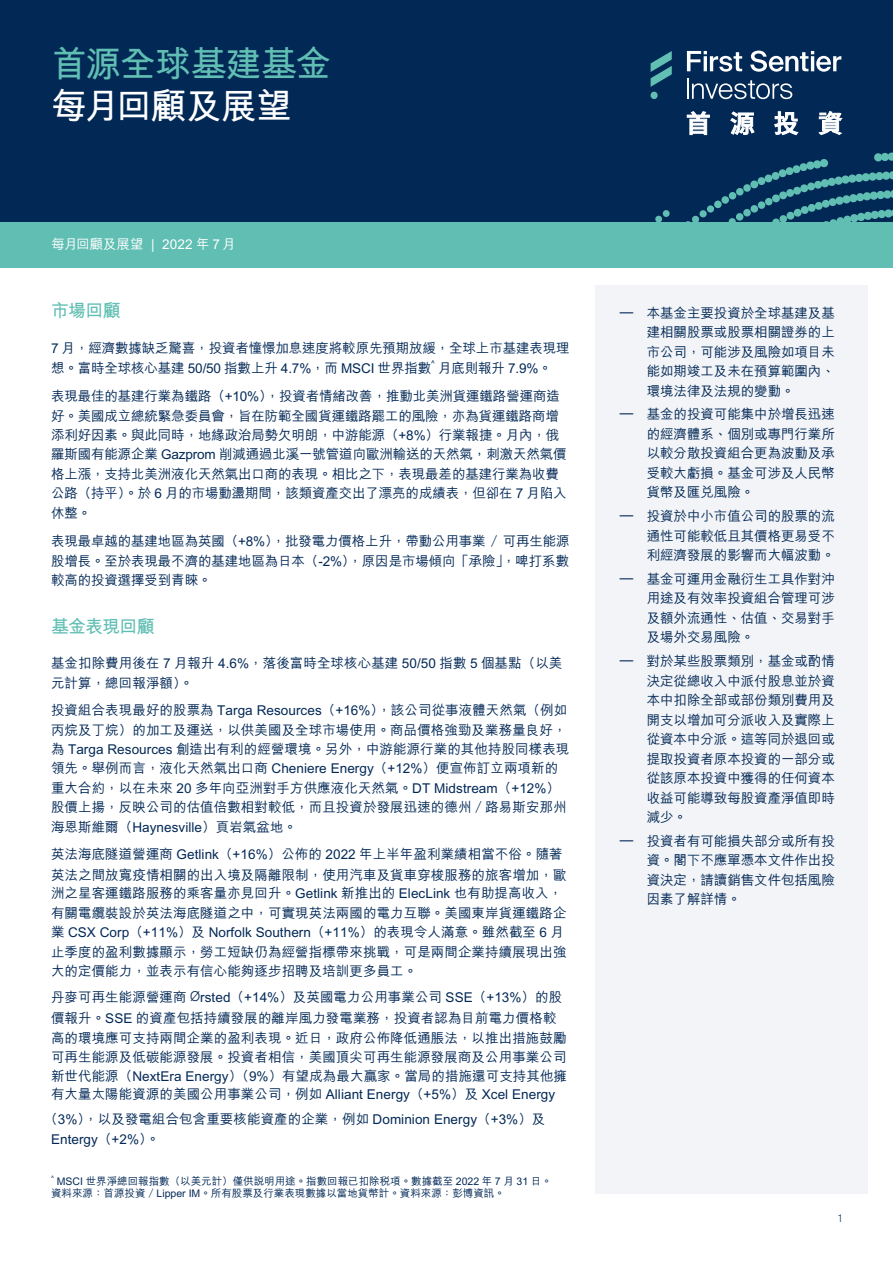
<style>
.page{position:relative;width:893px;height:1263px;background:#fff}
.page>*{position:absolute;margin:0;border:0;box-sizing:border-box;transform-origin:0 0}
.t1{font:700 36px/42px "M Hei HK";letter-spacing:-.03em;color:#60beb3}
.Body_chinese{font:700 18px "M Hei HK";letter-spacing:-.045em;color:#60beb3}
.Body_chinese-2{font:500 13.5px/19.5px "M Hei HK";letter-spacing:.005em;color:#022856}
.Standard_text{font:500 13.5px/19.5px "M Hei HK";letter-spacing:-.005em;color:#022856;text-align:justify}
.Section{font:500 13.5px "M Hei HK";letter-spacing:.005em;color:#fff}
.footnote{font:500 10.5px/12px "M Hei HK";color:#022856}
.t2{font:300 10.5px "Suisse Intl";color:#022856}
.Body_chinese-3{font:500 7.8px "M Hei HK";color:#022856}
.footnote-2{font:500 6.15px "M Hei HK";color:#022856}
.s1{color:#fff}
.s2{font-family:"Suisse Intl";font-weight:300}
</style>
<div class="page">
<div style="left:0;top:0;width:893px;height:222px;background:#022856"></div>
<div style="left:0;top:222px;width:893px;height:46px;background:#60beb3"></div>
<svg style="left:655px;top:152px;width:238px;height:70px"></svg>
<svg style="left:687px;top:51px;width:55px;height:21px"></svg>
<svg style="left:750px;top:51px;width:91px;height:21px"></svg>
<hr style="left:687px;top:78px;width:2px;height:21px;background:#fff">
<svg style="left:692px;top:80px;width:100px;height:19px"></svg>
<svg style="left:651px;top:51px;width:21px;height:48px"></svg>
<svg style="left:687px;top:111px;width:23px;height:24px"></svg>
<svg style="left:730px;top:111px;width:24px;height:24px"></svg>
<svg style="left:774px;top:111px;width:24px;height:24px"></svg>
<svg style="left:819px;top:111px;width:23px;height:24px"></svg>
<div style="left:595px;top:285px;width:272px;height:909px;background:#f2f4f7"></div>
<p class="t1" style="left:51px;top:40px;width:281px">首源全球基建基金<span class="s1">每月回顧及展望</span></p>
<p class="Section" style="left:51px;top:234px;width:186px">每月回顧及展望 | 2022 年 7 月</p>
<p class="Body_chinese" style="left:51px;top:298px;width:71px">市場回顧</p>
<p class="Body_chinese-2" style="left:51px;top:338px;width:520px">7 月，經濟數據缺乏驚喜，投資者憧憬加息速度將較原先預期放緩，全球上市基建表現理想。富時全球核心基建 50/50 指數上升 4.7%，而 MSCI 世界指數</p>
<p class="Body_chinese-3" style="left:431px;top:357px;width:5px">^</p>
<p class="Body_chinese-2" style="left:51px;top:352px;width:510px;line-height:28.7px;text-indent:387px">月底則報升 7.9%。表現最佳的基建行業為鐵路（+10%），投資者情緒改善，推動北美洲貨運鐵路營運商造</p>
<p class="Body_chinese-2" style="left:51px;top:405px;width:517px">好。美國成立總統緊急委員會，旨在防範全國貨運鐵路罷工的風險，亦為貨運鐵路商增添利好因素。與此同時，地緣政治局勢欠明朗，中游能源（+8%）行業報捷。月內，俄羅斯國有能源企業 Gazprom 削減通過北溪一號管道向歐洲輸送的天然氣，刺激天然氣價</p>
<p class="Body_chinese-2" style="left:51px;top:464px;width:517px;line-height:18.8px">格上漲，支持北美洲液化天然氣出口商的表現。相比之下，表現最差的基建行業為收費公路（持平）。於 6 月的市場動盪期間，該類資產交出了漂亮的成績表，但卻在 7 月陷入</p>
<p class="Body_chinese-2" style="left:51px;top:499px;width:520px;line-height:27.3px">休整。<br>表現最卓越的基建地區為英國（+8%），批發電力價格上升，帶動公用事業 / 可再生能源</p>
<p class="Body_chinese-2" style="left:51px;top:550px;width:520px">股增長。至於表現最不濟的基建地區為日本（-2%），原因是市場傾向「承險」，啤打系數較高的投資選擇受到青睞。</p>
<p class="Body_chinese" style="left:51px;top:613px;width:105px">基金表現回顧</p>
<p class="Body_chinese-2" style="left:51px;top:653px;width:513px">基金扣除費用後在 7 月報升 4.6%，落後富時全球核心基建 50/50 指數 5 個基點（以美元計算，總回報淨額）。</p>
<p class="Body_chinese-2" style="left:51px;top:699px;width:518px;line-height:20.1px">投資組合表現最好的股票為 Targa Resources（+16%），該公司從事液體天然氣（例如丙烷及丁烷）的加工及運送，以供美國及全球市場使用。商品價格強勁及業務量良好，</p>
<p class="Body_chinese-2" style="left:51px;top:738px;width:520px">為 Targa Resources 創造出有利的經營環境。另外，中游能源行業的其他持股同樣表現領先。舉例而言，液化天然氣出口商 Cheniere Energy（+12%）便宣佈訂立兩項新的重大合約，以在未來 20 多年向亞洲對手方供應液化天然氣。DT Midstream（+12%）股價上揚，反映公司的估值倍數相對較低，而且投資於發展迅速的德州 / 路易斯安那州海恩斯維爾（Haynesville）頁岩氣盆地。</p>
<p class="Body_chinese-2" style="left:51px;top:843px;width:517px;line-height:20.1px">英法海底隧道營運商 Getlink（+16%）公佈的 2022 年上半年盈利業績相當不俗。隨著英法之間放寬疫情相關的出入境及隔離限制，使用汽車及貨車穿梭服務的旅客增加，歐</p>
<p class="Body_chinese-2" style="left:51px;top:882px;width:517px;line-height:20.1px">洲之星客運鐵路服務的乘客量亦見回升。Getlink 新推出的 ElecLink 也有助提高收入，有關電纜裝設於英法海底隧道之中，可實現英法兩國的電力互聯。美國東岸貨運鐵路企</p>
<p class="Body_chinese-2" style="left:51px;top:921px;width:517px">業 CSX Corp（+11%）及 Norfolk Southern（+11%）的表現令人滿意。雖然截至 6 月止季度的盈利數據顯示，勞工短缺仍為經營指標帶來挑戰，可是兩間企業持續展現出強大的定價能力，並表示有信心能夠逐步招聘及培訓更多員工。</p>
<p class="Body_chinese-2" style="left:51px;top:985px;width:513px;line-height:21.1px">丹麥可再生能源營運商 <span class="s2">Ø</span>rsted（+14%）及英國電力公用事業公司 SSE（+13%）的股價報升。SSE 的資產包括持續發展的離岸風力發電業務，投資者認為目前電力價格較</p>
<p class="Body_chinese-2" style="left:51px;top:1027px;width:518px;line-height:18.9px;text-align:justify">高的環境應可支持兩間企業的盈利表現。近日，政府公佈降低通脹法，以推出措施鼓勵可再生能源及低碳能源發展。投資者相信，美國頂尖可再生能源發展商及公用事業公司新世代能源（NextEra Energy）（9%）有望成為最大贏家。當局的措施還可支持其他擁有大量太陽能資源的美國公用事業公司，例如 Alliant Energy（+5%）及 Xcel Energy</p>
<p class="Body_chinese-2" style="left:51px;top:1109px;width:496px;text-indent:-7px">（3%），以及發電組合包含重要核能資產的企業，例如 Dominion Energy（+3%）及<br>Entergy（+2%）。</p>
<p class="footnote-2" style="left:51px;top:1173px;width:4px">^</p>
<p class="footnote" style="left:51px;top:1175px;width:502px;text-indent:6px">MSCI 世界淨總回報指數（以美元計）僅供說明用途。指數回報已扣除稅項。數據截至 2022 年 7 月 31 日。資料來源：首源投資 / Lipper IM。所有股票及行業表現數據以當地貨幣計。資料來源：彭博資訊。</p>
<p class="Standard_text" style="left:647px;top:302px;width:190px;text-indent:-27px">– 本基金主要投資於全球基建及基建相關股票或股票相關證券的上市公司，可能涉及風險如項目未能如期竣工及未在預算範圍內、環境法律及法規的變動。</p>
<p class="Standard_text" style="left:647px;top:404px;width:190px;text-indent:-27px">– 基金的投資可能集中於增長迅速的經濟體系、個別或專門行業所以較分散投資組合更為波動及承受較大虧損。基金可涉及人民幣貨幣及匯兌風險。</p>
<p class="Standard_text" style="left:647px;top:505px;width:190px;text-indent:-27px">– 投資於中小市值公司的股票的流通性可能較低且其價格更易受不利經濟發展的影響而大幅波動。</p>
<p class="Standard_text" style="left:647px;top:568px;width:190px;text-indent:-27px">– 基金可運用金融衍生工具作對沖用途及有效率投資組合管理可涉及額外流通性、估值、交易對手及場外交易風險。</p>
<p class="Standard_text" style="left:647px;top:650px;width:190px;text-indent:-27px">– 對於某些股票類別，基金或酌情決定從總收入中派付股息並於資本中扣除全部或部份類別費用及開支以增加可分派收入及實際上從資本中分派。這等同於退回或提取投資者原本投資的一部分或從該原本投資中獲得的任何資本收益可能導致每股資產淨值即時減少。</p>
<p class="Standard_text" style="left:647px;top:830px;width:190px;text-indent:-27px">– 投資者有可能損失部分或所有投資。閣下不應單憑本文件作出投資決定，請讀銷售文件包括風險因素了解詳情。</p>
<p class="t2" style="left:838px;top:1212px;width:5px">1</p>
</div>
